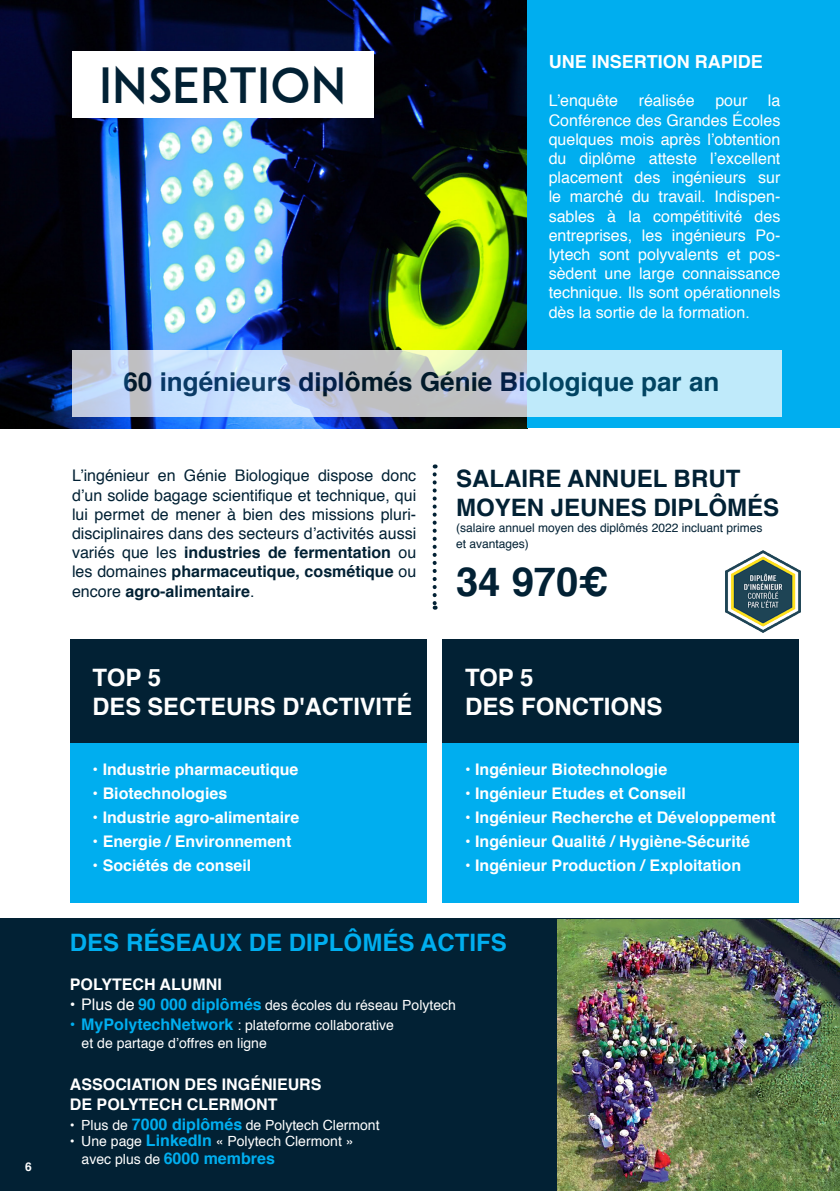
<style>
.page{position:relative;width:840px;height:1191px;background:#fff}
.page>*{position:absolute;margin:0;border:0;box-sizing:border-box;transform-origin:0 0}
.t1{font:48px "ADAM.CGPRO";color:#022134}
.t2{font:700 40px "Helvetica";color:#022134}
.t3{font:700 34px "Helvetica";color:#fff}
.t4{font:700 26px "Helvetica";color:#022134}
.t5{font:700 24px "Helvetica";color:#fff}
.t6{font:700 24px/28.8px "Helvetica";color:#022134}
.t7{font:700 24px "Helvetica";color:#00aeef}
.t8{font:700 18px "Helvetica";color:#fff}
.t9{font:16px/19.2px "Helvetica";color:#fff;text-align:justify}
.t10{font:700 16px "Helvetica";color:#fff}
.t11{font:16px/19.2px "Helvetica";color:#022134;text-align:justify}
.t12{font:700 16px "Helvetica";color:#00aeef}
.t13{font:14px "Helvetica";color:#fff}
.t14{font:12px/16px "Helvetica";color:#022134}
.t15{font:700 12px "Helvetica";color:#fff}
.s1{font-weight:700}
.s2{font-size:16px}
.s3{font-weight:700;font-size:16px;color:#00aeef}
.s4{font-weight:400;font-size:14px;color:#fff}
</style>
<div class="page">
<img style="left:0;top:0;width:527px;height:428px">
<div style="left:0;top:918px;width:839px;height:273px;background:#022134"></div>
<div style="left:72px;top:51px;width:301px;height:66px;background:#fff"></div>
<div style="left:527px;top:0;width:312px;height:427px;background:#00aeef"></div>
<svg style="left:72px;top:350px;width:709px;height:66px"></svg>
<img style="left:557px;top:919px;width:282px;height:272px">
<svg style="left:432px;top:474px;width:4px;height:135px"></svg>
<div style="left:442px;top:639px;width:356px;height:264px;background:#00aeef"></div>
<div style="left:442px;top:639px;width:356px;height:104px;background:#022134"></div>
<div style="left:70px;top:639px;width:356px;height:264px;background:#00aeef"></div>
<div style="left:70px;top:639px;width:356px;height:104px;background:#022134"></div>
<img style="left:725px;top:551px;width:75px;height:82px">
<p class="t15" style="left:25px;top:1157px;width:8px">6</p>
<p class="t1" style="left:99px;top:56px;width:249px">INSERTION</p>
<p class="t8" style="left:548px;top:47px;width:216px">UNE INSERTION RAPIDE</p>
<p class="t9" style="left:548px;top:92px;width:71px">L’enquête</p>
<p class="t9" style="left:638px;top:92px;width:58px">réalisée</p>
<p class="t9" style="left:715px;top:92px;width:34px">pour</p>
<p class="t9" style="left:548px;top:92px;width:233px;text-indent:219px">la Conférence des Grandes Écoles quelques mois après l’obtention du diplôme atteste l’excellent placement des ingénieurs sur le marché du travail. Indispen&shy;sables à la compétitivité des entreprises, les ingénieurs Po&shy;lytech sont polyvalents et pos&shy;sèdent une large connaissance technique. Ils sont opérationnels dès la sortie de la formation.</p>
<h3 class="t4" style="left:123px;top:361px;width:597px">60 ingénieurs diplômés Génie Biologique par an</h3>
<p class="t11" style="left:72px;top:466px;width:345px">L’ingénieur en Génie Biologique dispose donc d’un solide bagage scientifique et technique, qui lui permet de mener à bien des missions pluri&shy;disciplinaires dans des secteurs d’activités aussi variés que les <span class="s1">industries de fermentation</span> ou les domaines <span class="s1">pharmaceutique, cosmétique</span> ou encore <span class="s1">agro-alimentaire</span>.</p>
<p class="t6" style="left:456px;top:465px;width:324px">SALAIRE ANNUEL BRUT<br>MOYEN JEUNES DIPLÔMÉS</p>
<p class="t14" style="left:456px;top:520px;width:308px">(salaire annuel moyen des diplômés 2022 incluant primes et avantages)</p>
<p class="t2" style="left:456px;top:550px;width:154px">34 970€</p>
<p class="t3" style="left:70px;top:647px;width:99px">TOP 5</p>
<p class="t3" style="left:70px;top:687px;width:281px">DES FONCTIONS</p>
<p class="t10" style="left:93px;top:756px;width:207px">• Industrie pharmaceutique</p>
<p class="t10" style="left:93px;top:780px;width:136px">• Biotechnologies</p>
<p class="t10" style="left:93px;top:804px;width:208px">• Industrie agro-alimentaire</p>
<p class="t10" style="left:93px;top:828px;width:200px">• Energie / Environnement</p>
<p class="t10" style="left:93px;top:852px;width:160px">• Sociétés de conseil</p>
<p class="t5" style="left:93px;top:658px;width:70px">TOP 5</p>
<p class="t5" style="left:93px;top:687px;width:321px">DES SECTEURS D'ACTIVITÉ</p>
<p class="t3" style="left:442px;top:647px;width:99px">TOP 5</p>
<p class="t3" style="left:442px;top:687px;width:281px">DES FONCTIONS</p>
<p class="t10" style="left:465px;top:756px;width:204px">• Ingénieur Biotechnologie</p>
<p class="t10" style="left:465px;top:780px;width:222px">• Ingénieur Etudes et Conseil</p>
<p class="t10" style="left:465px;top:804px;width:312px">• Ingénieur Recherche et Développement</p>
<p class="t10" style="left:465px;top:828px;width:286px">• Ingénieur Qualité / Hygiène-Sécurité</p>
<p class="t10" style="left:465px;top:852px;width:277px">• Ingénieur Production / Exploitation</p>
<p class="t5" style="left:465px;top:658px;width:70px">TOP 5</p>
<p class="t5" style="left:465px;top:687px;width:199px">DES FONCTIONS</p>
<p class="t7" style="left:70px;top:923px;width:438px">DES RÉSEAUX DE DIPLÔMÉS ACTIFS</p>
<p class="t10" style="left:70px;top:971px;width:153px">POLYTECH ALUMNI</p>
<p class="t13" style="left:70px;top:994px;width:387px"><span class="s2">• Plus de</span> <span class="s3">90 000 diplômés</span> des écoles du réseau Polytech</p>
<p class="t13" style="left:70px;top:1014px;width:325px"><span class="s3">• MyPolytechNetwork</span> : plateforme collaborative</p>
<p class="t13" style="left:82px;top:1032px;width:186px">et de partage d’offres en ligne</p>
<p class="t10" style="left:70px;top:1071px;width:253px">ASSOCIATION DES INGÉNIEURS</p>
<p class="t10" style="left:70px;top:1091px;width:209px">DE POLYTECH CLERMONT</p>
<p class="t13" style="left:70px;top:1114px;width:311px">• Plus de <span class="s3">7000 diplômés</span> de Polytech Clermont</p>
<p class="t13" style="left:70px;top:1130px;width:285px">• Une page <span class="s3">LinkedIn</span> « Polytech Clermont »</p>
<p class="t12" style="left:82px;top:1145px;width:195px"><span class="s4">avec plus de</span> 6000 membres</p>
</div>
